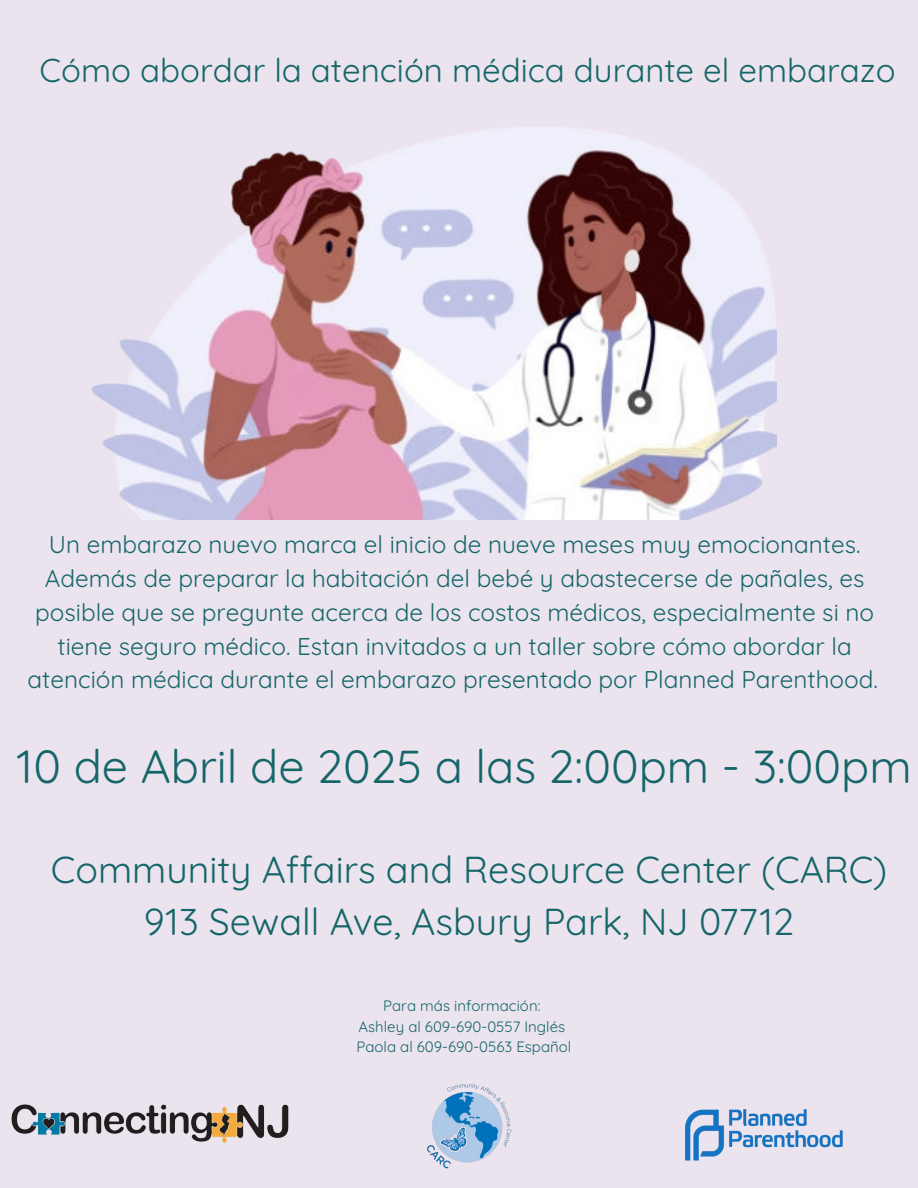
<style>
.page{position:relative;width:918px;height:1188px;background:#ebe3ee}
.page>*{position:absolute;margin:0;border:0;box-sizing:border-box;transform-origin:0 0}
.t1{font:46.5px "Quicksand";color:#156669}
.t2{font:37.5px/51.8px "Quicksand";color:#156669;text-align:center}
.t3{font:33px "Quicksand";color:#156669}
.t4{font:24.15px/33.8px "Quicksand";color:#156669;text-align:center}
.t5{font:15px "Quicksand";color:#156669}
</style>
<div class="page">
<img style="left:685px;top:1109px;width:158px;height:52px">
<img style="left:11px;top:1104px;width:278px;height:39px">
<img style="left:91px;top:128px;width:686px;height:392px">
<img style="left:427px;top:1083px;width:85px;height:86px">
<h3 class="t3" style="left:40px;top:49px;width:858px">Cómo abordar la atención médica durante el embarazo</h3>
<p class="t4" style="left:28px;top:528px;width:852px">Un embarazo nuevo marca el inicio de nueve meses muy emocionantes.<br>Además de preparar la habitación del bebé y abastecerse de pañales, es posible que se pregunte acerca de los costos médicos, especialmente si no tiene seguro médico. Estan invitados a un taller sobre cómo abordar la atención médica durante el embarazo presentado por Planned Parenthood.</p>
<h4 class="t1" style="left:16px;top:737px;width:897px">10 de Abril de 2025 a las 2:00pm - 3:00pm</h4>
<p class="t2" style="left:51px;top:843px;width:838px">Community Affairs and Resource Center (CARC)<br>913 Sewall Ave, Asbury Park, NJ 07712</p>
<h1 class="t5" style="left:383px;top:996px;width:159px">Para más información:</h1>
<h2 class="t5" style="left:359px;top:1017px;width:208px">Ashley al 609-690-0557 Inglés</h2>
<p class="t5" style="left:357px;top:1037px;width:216px">Paola al 609-690-0563 Español</p>
</div>
